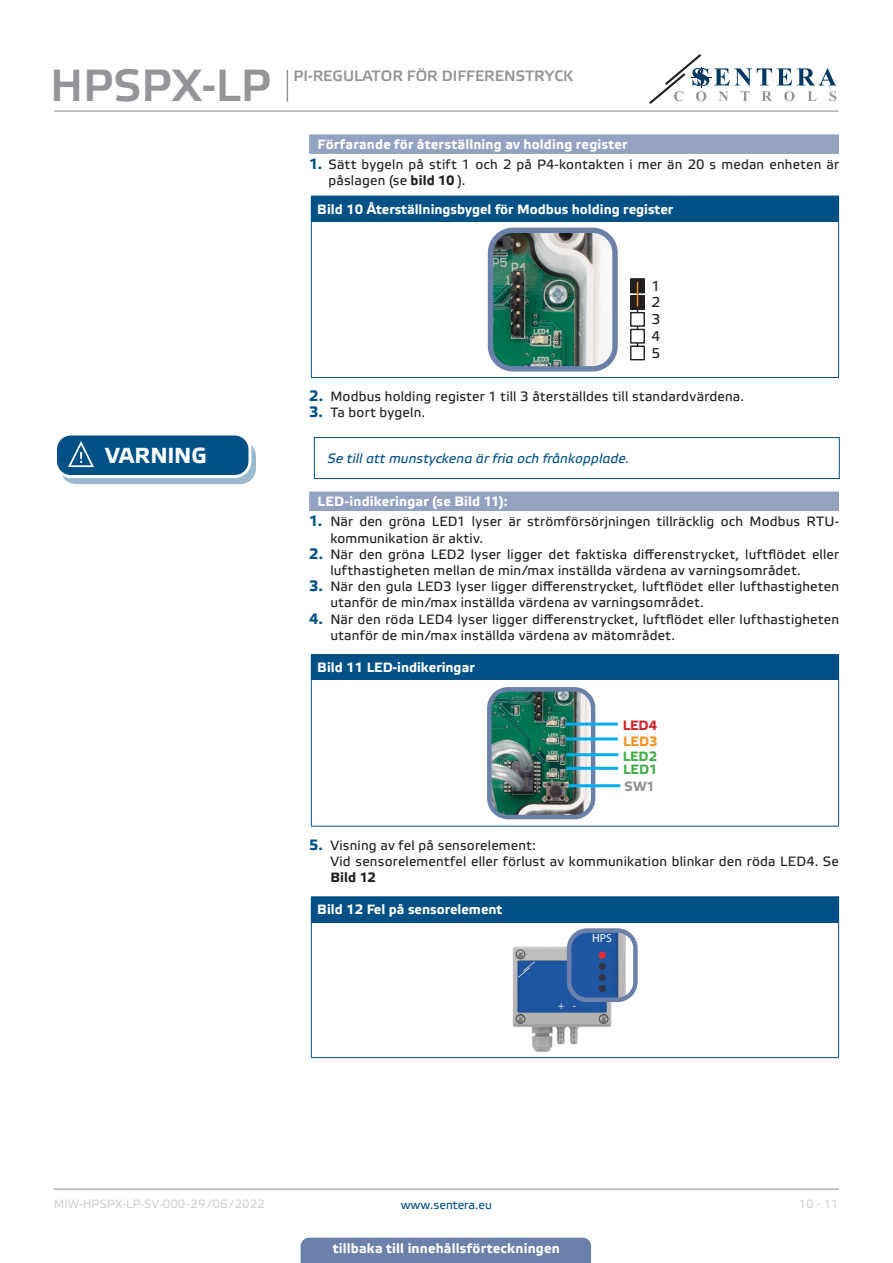
<style>
.page{position:relative;width:893px;height:1263px;background:#fff}
.page>*{position:absolute;margin:0;border:0;box-sizing:border-box;transform-origin:0 0}
.t1{font:45px "Etelka Medium Pro";color:#939598}
.t2{font:700 21.75px "Etelka Text Pro";letter-spacing:-.01em;color:#fff}
.t3{font:15px "Etelka Medium Pro";color:#939598}
.t4{font:14.25px "Etelka Text Pro";color:#231f20}
.Numbering{font:13.5px/16.2px "Etelka Text Pro";letter-spacing:.015em;color:#231f20}
.head-table{font:700 13.5px "Etelka Text Pro";color:#fff}
.Number-roman{font:700 13.5px "Etelka Text Pro";letter-spacing:.01em;color:#fff}
.attention{font:italic 13.5px "Etelka Text Pro";letter-spacing:.01em;color:#015186}
.t5{font:700 13.5px "Etelka Text Pro";color:#40ae49}
.t6{font:700 13.5px "Etelka Text Pro";color:#f7931d}
.t7{font:700 13.5px "Etelka Text Pro";color:#d1232a}
.t8{font:700 13.5px "Etelka Text Pro";color:#939598}
.t9{font:12px "Etelka Text Pro";color:#d1d2d4}
.t10{font:12px "Etelka Text Pro";color:#015186}
.t11{font:11.85px "Myriad Pro";color:#fff}
.s1{font-weight:700;font-size:15px;color:#015186}
.s2{font-weight:700}
</style>
<div class="page">
<hr style="left:54px;top:111px;width:785px;height:1px;background:#939598">
<hr style="left:54px;top:1188px;width:785px;height:2px;background:#939598">
<svg style="left:649px;top:54px;width:187px;height:50px"></svg>
<div style="left:301px;top:1237px;width:290px;height:26px;background:#6c81aa"></div>
<hr style="left:287px;top:70px;width:1px;height:32px;background:#939598">
<div style="left:309px;top:134px;width:530px;height:20px;background:#94a2c2"></div>
<div style="left:309px;top:491px;width:530px;height:20px;background:#94a2c2"></div>
<div style="left:311px;top:196px;width:528px;height:26px;background:#015186"></div>
<hr style="left:838px;top:222px;width:1px;height:155px;background:#015186">
<hr style="left:311px;top:222px;width:1px;height:155px;background:#015186">
<hr style="left:311px;top:377px;width:528px;height:1px;background:#015186">
<img style="left:494px;top:234px;width:118px;height:131px">
<div style="left:488px;top:228px;width:130px;height:143px;border:5px solid #6c81aa;border-radius:23px"></div>
<hr style="left:637px;top:286px;width:1px;height:66px;background:#231f20">
<div style="left:631px;top:313px;width:13px;height:13px;background:#fff"></div>
<div style="left:630px;top:312px;width:15px;height:15px;border:1px solid #231f20"></div>
<div style="left:631px;top:329px;width:13px;height:14px;background:#fff"></div>
<div style="left:630px;top:329px;width:15px;height:15px;border:1px solid #231f20"></div>
<div style="left:631px;top:346px;width:13px;height:14px;background:#fff"></div>
<div style="left:630px;top:346px;width:15px;height:14px;border:1px solid #231f20"></div>
<svg style="left:632px;top:280px;width:11px;height:11px"></svg>
<div style="left:630px;top:278px;width:15px;height:15px;border:1px solid #231f20"></div>
<svg style="left:632px;top:297px;width:11px;height:11px"></svg>
<div style="left:630px;top:295px;width:15px;height:15px;border:1px solid #231f20"></div>
<svg style="left:637px;top:282px;width:1px;height:24px"></svg>
<div style="left:61px;top:441px;width:194px;height:42px;background:#9abacf;border-radius:15px"></div>
<div style="left:60px;top:440px;width:196px;height:44px;border:1px solid #015186;border-radius:15px"></div>
<div style="left:56px;top:434px;width:194px;height:42px;background:#015186;border-radius:15px"></div>
<div style="left:54px;top:432px;width:197px;height:46px;border:3px solid #fff;border-radius:15px"></div>
<svg style="left:67px;top:441px;width:38px;height:36px"></svg>
<div style="left:314px;top:437px;width:526px;height:42px;border:1px solid #015186"></div>
<div style="left:311px;top:655px;width:528px;height:25px;background:#015186"></div>
<hr style="left:311px;top:654px;width:528px;height:1px;background:#015186">
<hr style="left:311px;top:680px;width:1px;height:146px;background:#015186">
<hr style="left:838px;top:680px;width:1px;height:146px;background:#015186">
<hr style="left:311px;top:826px;width:528px;height:1px;background:#015186">
<img style="left:492px;top:692px;width:98px;height:122px">
<div style="left:487px;top:687px;width:108px;height:132px;border:4px solid #6c81aa;border-radius:19px"></div>
<hr style="left:568px;top:784px;width:52px;height:3px;background:#00aeef">
<hr style="left:566px;top:767px;width:52px;height:3px;background:#00aeef">
<hr style="left:566px;top:753px;width:52px;height:3px;background:#00aeef">
<hr style="left:566px;top:737px;width:52px;height:3px;background:#00aeef">
<hr style="left:566px;top:722px;width:52px;height:3px;background:#00aeef">
<div style="left:311px;top:897px;width:528px;height:25px;background:#015186"></div>
<hr style="left:311px;top:896px;width:528px;height:1px;background:#015186">
<hr style="left:311px;top:922px;width:1px;height:135px;background:#015186">
<hr style="left:312px;top:922px;width:526px;height:1px;background:#015186">
<hr style="left:838px;top:922px;width:1px;height:135px;background:#015186">
<hr style="left:311px;top:1057px;width:528px;height:1px;background:#015186">
<img style="left:512px;top:946px;width:100px;height:105px">
<div style="left:537px;top:969px;width:50px;height:18px;background:#2057a3"></div>
<img style="left:569px;top:933px;width:58px;height:67px">
<div style="left:569px;top:943px;width:16px;height:30px;background:#2057a3"></div>
<div style="left:599px;top:952px;width:7px;height:7px;background:#e92c2e;border-radius:50%"></div>
<div style="left:599px;top:963px;width:7px;height:7px;background:#363443;border-radius:50%"></div>
<div style="left:599px;top:974px;width:7px;height:7px;background:#363443;border-radius:50%"></div>
<div style="left:599px;top:985px;width:7px;height:7px;background:#363443;border-radius:50%"></div>
<div style="left:591px;top:931px;width:25px;height:16px;background:#2057a3"></div>
<div style="left:567px;top:928px;width:71px;height:74px;border:4px solid #6c81aa;border-radius:18px"></div>
<h1 class="t1" style="left:50px;top:61px;width:222px">HPSPX-LP</h1>
<p class="t3" style="left:293px;top:67px;width:281px">PI-REGULATOR FÖR DIFFERENSTRYCK</p>
<p class="Number-roman" style="left:318px;top:137px;width:311px">Förfarande för återställning av holding register</p>
<p class="Numbering" style="left:328px;top:157px;width:512px;text-indent:-20px"><span class="s1">1.</span> Sätt bygeln på stift 1 och 2 på P4-kontakten i mer än 20 s medan enheten är påslagen (se <span class="s2">bild 10</span> ).</p>
<p class="head-table" style="left:317px;top:202px;width:357px">Bild 10 Återställningsbygel för Modbus holding register</p>
<p class="t4" style="left:652px;top:278px;width:10px">1</p>
<p class="t4" style="left:652px;top:294px;width:10px">2</p>
<p class="t4" style="left:652px;top:312px;width:10px">3</p>
<p class="t4" style="left:652px;top:329px;width:10px">4</p>
<p class="t4" style="left:652px;top:345px;width:10px">5</p>
<p class="Numbering" style="left:309px;top:389px;width:437px"><span class="s1">2.</span> Modbus holding register 1 till 3 återställdes till standardvärdena.</p>
<p class="Numbering" style="left:309px;top:405px;width:118px"><span class="s1">3.</span> Ta bort bygeln.</p>
<p class="t2" style="left:105px;top:443px;width:103px">VARNING</p>
<p class="attention" style="left:327px;top:451px;width:304px">Se till att munstyckena är fria och frånkopplade.</p>
<p class="Number-roman" style="left:318px;top:494px;width:192px">LED-indikeringar (se Bild 11):</p>
<p class="Numbering" style="left:330px;top:514px;width:510px;text-indent:-21px"><span class="s1">1.</span> När den gröna LED1 lyser är strömförsörjningen tillräcklig och Modbus RTU&shy;kommunikation är aktiv.</p>
<p class="Numbering" style="left:330px;top:547px;width:510px;text-indent:-21px"><span class="s1">2.</span> När den gröna LED2 lyser ligger det faktiska differenstrycket, luftflödet eller lufthastigheten mellan de min/max inställda värdena av varningsområdet.</p>
<p class="Numbering" style="left:330px;top:579px;width:510px;text-indent:-21px"><span class="s1">3.</span> När den gula LED3 lyser ligger differenstrycket, luftflödet eller lufthastigheten utanför de min/max inställda värdena av varningsområdet.</p>
<p class="Numbering" style="left:330px;top:612px;width:510px;text-indent:-21px"><span class="s1">4.</span> När den röda LED4 lyser ligger differenstrycket, luftflödet eller lufthastigheten utanför de min/max inställda värdena av mätområdet.</p>
<p class="head-table" style="left:317px;top:660px;width:159px">Bild 11 LED-indikeringar</p>
<p class="t7" style="left:623px;top:718px;width:36px">LED4</p>
<p class="t6" style="left:623px;top:733px;width:36px">LED3</p>
<p class="t5" style="left:623px;top:749px;width:36px">LED2</p>
<p class="t5" style="left:623px;top:762px;width:36px">LED1</p>
<p class="t8" style="left:625px;top:779px;width:32px">SW1</p>
<p class="Numbering" style="left:309px;top:837px;width:228px"><span class="s1">5.</span> Visning av fel på sensorelement:</p>
<p class="Numbering" style="left:330px;top:854px;width:510px">Vid sensorelementfel eller förlust av kommunikation blinkar den röda LED4. Se<br><span class="s2">Bild 12</span></p>
<p class="head-table" style="left:317px;top:902px;width:187px">Bild 12 Fel på sensorelement</p>
<p class="t11" style="left:592px;top:930px;width:21px">HPS</p>
<p class="t9" style="left:54px;top:1197px;width:212px">MIW-HPSPX-LP-SV-000 - 29 / 06 / 2022</p>
<p class="t10" style="left:401px;top:1198px;width:93px">www.sentera.eu</p>
<p class="t9" style="left:799px;top:1197px;width:42px">10 - 11</p>
<p class="head-table" style="left:333px;top:1240px;width:229px">tillbaka till innehållsförteckningen</p>
</div>
